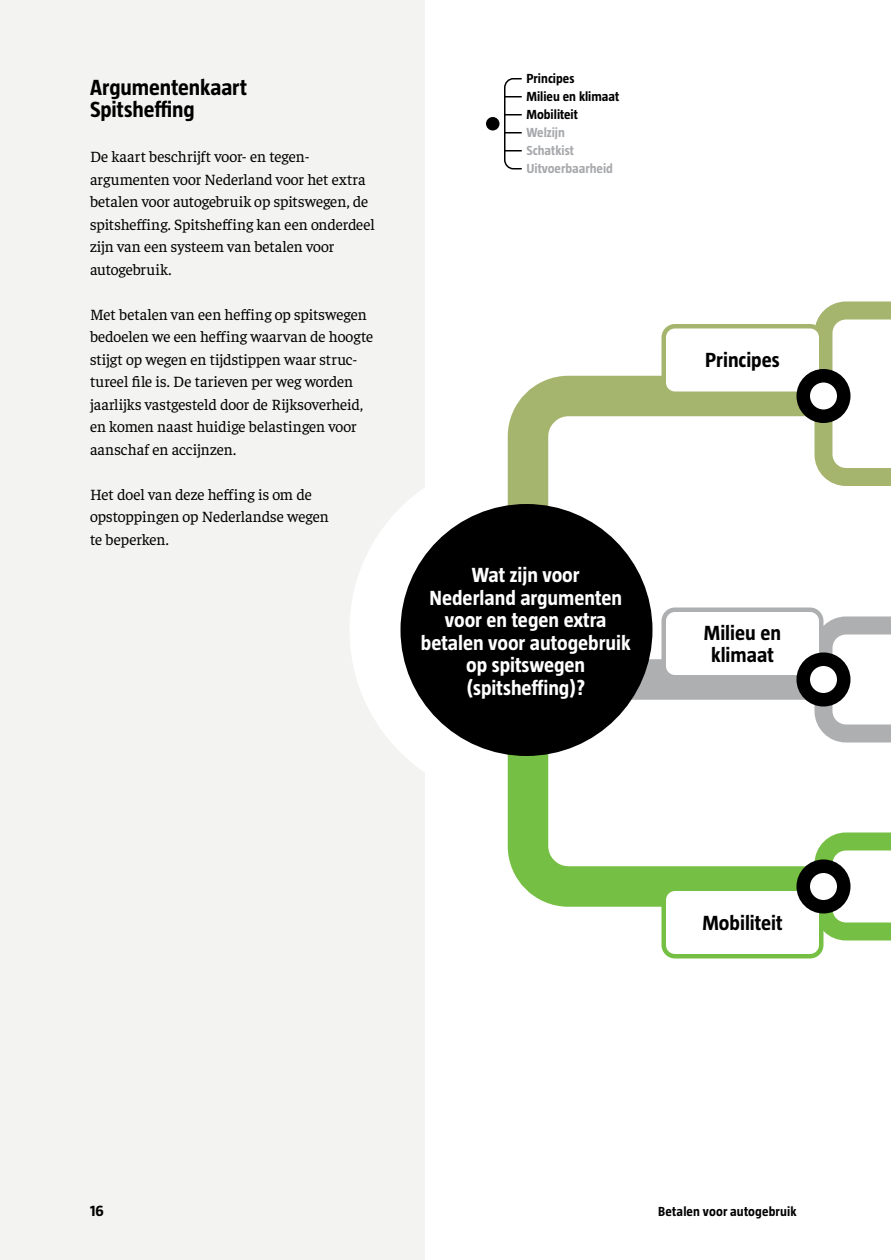
<style>
.page{position:relative;width:891px;height:1260px;background:#fff}
.page>*{position:absolute;margin:0;border:0;box-sizing:border-box;transform-origin:0 0}
.kopH2_15_15{font:700 22.5px/22.5px "Taz";color:#000}
.t1{font:700 21px/22.5px "Taz";color:#fff;text-align:center}
.t2{font:700 21px/22.5px "Taz";color:#000;text-align:center}
.body___wit{font:15.75px/22.5px "Faustina";letter-spacing:-.005em;color:#000}
.voettekst_8_15{font:700 15.75px "Taz";color:#000}
.voettekst_8_15-2{font:700 13.5px/18px "Taz";color:#000}
.s1{color:#a7a9ac}
</style>
<div class="page">
<div style="left:0;top:0;width:424px;height:1260px;background:#f3f3f2"></div>
<div style="left:350px;top:458px;width:344px;height:344px;background:#fff;border-radius:50%"></div>
<svg style="left:488px;top:356px;width:317px;height:234px"></svg>
<svg style="left:488px;top:590px;width:325px;height:337px"></svg>
<svg style="left:508px;top:639px;width:305px;height:142px"></svg>
<svg style="left:806px;top:301px;width:85px;height:185px"></svg>
<svg style="left:805px;top:613px;width:86px;height:139px"></svg>
<svg style="left:805px;top:824px;width:86px;height:117px"></svg>
<div style="left:664px;top:326px;width:157px;height:68px;background:#fff;border-radius:11px"></div>
<div style="left:662px;top:324px;width:162px;height:72px;border:4px solid #a5b56e;border-radius:11px"></div>
<div style="left:664px;top:889px;width:157px;height:67px;background:#fff;border-radius:11px"></div>
<div style="left:662px;top:886px;width:162px;height:72px;border:4px solid #75c044;border-radius:11px"></div>
<div style="left:664px;top:610px;width:157px;height:67px;background:#fff;border-radius:11px"></div>
<div style="left:662px;top:608px;width:162px;height:72px;border:4px solid #aeafb0;border-radius:11px"></div>
<div style="left:803px;top:376px;width:41px;height:40px;background:#fff;border-radius:50%"></div>
<div style="left:796px;top:369px;width:54px;height:54px;border:14px solid #000;border-radius:50%"></div>
<div style="left:803px;top:866px;width:41px;height:41px;background:#fff;border-radius:50%"></div>
<div style="left:796px;top:860px;width:54px;height:54px;border:14px solid #000;border-radius:50%"></div>
<div style="left:803px;top:659px;width:41px;height:41px;background:#fff;border-radius:50%"></div>
<div style="left:796px;top:652px;width:54px;height:54px;border:14px solid #000;border-radius:50%"></div>
<div style="left:400px;top:504px;width:252px;height:252px;background:#000;border-radius:50%"></div>
<div style="left:486px;top:117px;width:14px;height:13px;background:#000;border-radius:50%"></div>
<svg style="left:504px;top:78px;width:18px;height:92px"></svg>
<p class="kopH2_15_15" style="left:90px;top:75px;width:159px">Argumentenkaart<br>Spitsheffing</p>
<p class="body___wit" style="left:90px;top:144px;width:287px">De kaart beschrijft voor- en tegen&shy;argumenten voor Nederland voor het extra betalen voor autogebruik op spitswegen, de spitsheffing. Spitsheffing kan een onderdeel zijn van een systeem van betalen voor autogebruik.</p>
<p class="body___wit" style="left:90px;top:302px;width:285px">Met betalen van een heffing op spitswegen bedoelen we een heffing waarvan de hoogte stijgt op wegen en tijdstippen waar struc&shy;tureel file is. De tarieven per weg worden jaarlijks vastgesteld door de Rijksoverheid, en komen naast huidige belastingen voor aanschaf en accijnzen.</p>
<p class="body___wit" style="left:90px;top:482px;width:240px">Het doel van deze heffing is om de opstoppingen op Nederlandse wegen te beperken.</p>
<p class="voettekst_8_15-2" style="left:526px;top:69px;width:94px">Principes<br>Milieu en klimaat<br>Mobiliteit<br><span class="s1">Welzijn<br>Schatkist<br>Uitvoerbaarheid</span></p>
<p class="t1" style="left:421px;top:564px;width:211px">Wat zijn voor<br>Nederland argumenten voor en tegen extra betalen voor autogebruik op spitswegen (spitsheffing)?</p>
<p class="t2" style="left:705px;top:349px;width:76px">Principes</p>
<p class="t2" style="left:704px;top:621px;width:79px">Milieu en klimaat</p>
<p class="t2" style="left:702px;top:911px;width:82px">Mobiliteit</p>
<p class="voettekst_8_15" style="left:90px;top:1202px;width:15px">16</p>
<p class="voettekst_8_15-2" style="left:658px;top:1203px;width:140px">Betalen voor autogebruik</p>
</div>
